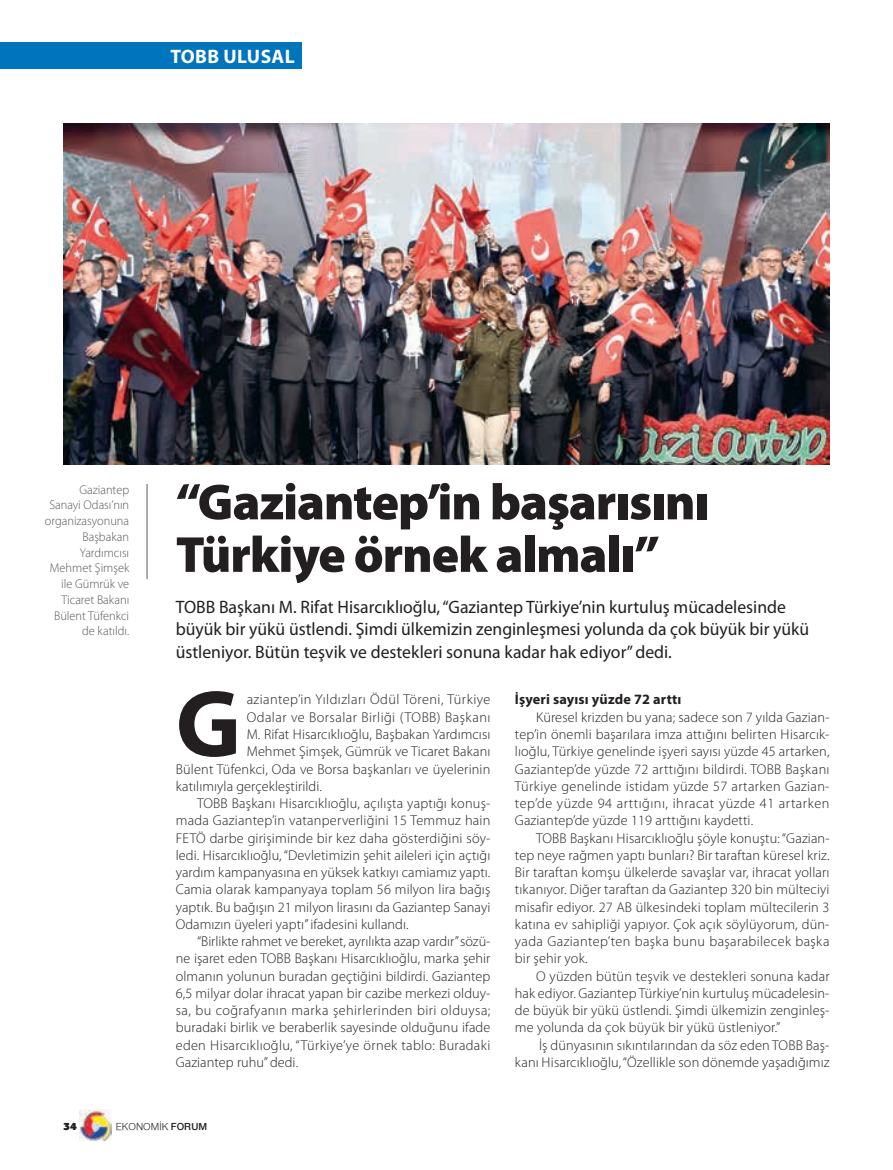
<style>
.page{position:relative;width:893px;height:1170px;background:#fff}
.page>*{position:absolute;margin:0;border:0;box-sizing:border-box;transform-origin:0 0}
.t1{font:700 95.7px "Myriad Pro";color:#231f20}
.t2{font:900 51px/52.5px "Myriad Pro";letter-spacing:-.02em;color:#231f20}
.t3{font:700 19.5px "Myriad Pro";letter-spacing:.02em;color:#fff}
.t4{font:18px/22.4px "Myriad Pro";color:#231f20}
.t5{font:300 14.25px/17.2px "Myriad Pro";letter-spacing:.01em;color:#231f20;text-align:justify}
.t6{font:300 14.25px "Myriad Pro";letter-spacing:.03em;color:#231f20}
.t7{font:700 14.25px "Myriad Pro";letter-spacing:.01em;color:#231f20}
.t8{font:300 12.75px/15.8px "Myriad Pro";color:#57585a;text-align:right}
.t9{font:10.5px "Nimbus Sans Novus";color:#231f20}
.t10{font:900 10.5px "PF Agora Sans Pro";color:#231f20}
.s1{font-weight:600}
</style>
<div class="page">
<img style="left:80px;top:1109px;width:31px;height:31px">
<img style="left:63px;top:124px;width:766px;height:341px">
<div style="left:0;top:43px;width:302px;height:26px;background:#0074bc"></div>
<hr style="left:147px;top:484px;width:1px;height:95px;background:#57585a">
<h3 class="t3" style="left:170px;top:49px;width:126px">TOBB ULUSAL</h3>
<p class="t8" style="left:45px;top:482px;width:86px">Gaziantep<br>Sanayi Odası’nın organizasyonuna<br>Başbakan<br>Yardımcısı<br>Mehmet Şimşek ile Gümrük ve<br>Ticaret Bakanı<br>Bülent Tüfenkci de katıldı.</p>
<h2 class="t2" style="left:176px;top:480px;width:535px">“Gaziantep’in başarısını<br>Türkiye örnek almalı”</h2>
<p class="t4" style="left:176px;top:597px;width:635px">TOBB Başkanı M. Rifat Hisarcıklıoğlu, “Gaziantep Türkiye’nin kurtuluş mücadelesinde büyük bir yükü üstlendi. Şimdi ülkemizin zenginleşmesi yolunda da çok büyük bir yükü üstleniyor. Bütün teşvik ve destekleri sonuna kadar hak ediyor” dedi.</p>
<h1 class="t1" style="left:176px;top:687px;width:67px">G</h1>
<p class="t6" style="left:247px;top:694px;width:245px">aziantep’in Yıldızları Ödül Töreni, Türkiye</p>
<p class="t6" style="left:247px;top:711px;width:245px">Odalar ve Borsalar Birliği (TOBB) Başkanı</p>
<p class="t5" style="left:247px;top:726px;width:245px">M. Rifat Hisarcıklıoğlu, Başbakan Yardımcısı</p>
<p class="t5" style="left:247px;top:744px;width:245px">Mehmet Şimşek, Gümrük ve Ticaret Bakanı</p>
<p class="t5" style="left:176px;top:761px;width:316px">Bülent Tüfenkci, Oda ve Borsa başkanları ve üyelerinin</p>
<p class="t5" style="left:176px;top:778px;width:148px">katılımıyla gerçekleştirildi.</p>
<p class="t5" style="left:197px;top:795px;width:295px">TOBB Başkanı Hisarcıklıoğlu, açılışta yaptığı konuş-</p>
<p class="t5" style="left:176px;top:812px;width:316px">mada Gaziantep’in vatanperverliğini 15 Temmuz hain</p>
<p class="t5" style="left:176px;top:830px;width:316px">FETÖ darbe girişiminde bir kez daha gösterdiğini söy-</p>
<p class="t5" style="left:176px;top:847px;width:316px">ledi. Hisarcıklıoğlu, “Devletimizin şehit aileleri için açtığı</p>
<p class="t5" style="left:176px;top:864px;width:316px">yardım kampanyasına en yüksek katkıyı camiamız yaptı.</p>
<p class="t5" style="left:176px;top:881px;width:316px">Camia olarak kampanyaya toplam 56 milyon lira bağış</p>
<p class="t5" style="left:176px;top:899px;width:316px">yaptık. Bu bağışın 21 milyon lirasını da Gaziantep Sanayi</p>
<p class="t5" style="left:176px;top:916px;width:234px">Odamızın üyeleri yaptı” ifadesini kullandı.</p>
<p class="t5" style="left:197px;top:933px;width:295px">“Birlikte rahmet ve bereket, ayrılıkta azap vardır” sözü-</p>
<p class="t5" style="left:176px;top:950px;width:316px">ne işaret eden TOBB Başkanı Hisarcıklıoğlu, marka şehir</p>
<p class="t5" style="left:176px;top:968px;width:316px">olmanın yolunun buradan geçtiğini bildirdi. Gaziantep</p>
<p class="t5" style="left:176px;top:985px;width:316px">6,5 milyar dolar ihracat yapan bir cazibe merkezi olduy-</p>
<p class="t6" style="left:176px;top:1004px;width:316px">sa, bu coğrafyanın marka şehirlerinden biri olduysa;</p>
<p class="t5" style="left:176px;top:1019px;width:316px">buradaki birlik ve beraberlik sayesinde olduğunu ifade</p>
<p class="t5" style="left:176px;top:1037px;width:316px">eden Hisarcıklıoğlu, “Türkiye’ye örnek tablo: Buradaki</p>
<p class="t5" style="left:176px;top:1054px;width:124px">Gaziantep ruhu” dedi.</p>
<p class="t7" style="left:515px;top:694px;width:168px">İşyeri sayısı yüzde 72 arttı</p>
<p class="t5" style="left:515px;top:709px;width:316px;text-indent:21px">Küresel krizden bu yana; sadece son 7 yılda Gazian&shy;tep’in önemli başarılara imza attığını belirten Hisarcık&shy;lıoğlu, Türkiye genelinde işyeri sayısı yüzde 45 artarken, Gaziantep’de yüzde 72 arttığını bildirdi. TOBB Başkanı Türkiye genelinde istidam yüzde 57 artarken Gazian&shy;tep’de yüzde 94 arttığını, ihracat yüzde 41 artarken Gaziantep’de yüzde 119 arttığını kaydetti.</p>
<p class="t5" style="left:515px;top:830px;width:316px;text-indent:21px">TOBB Başkanı Hisarcıklıoğlu şöyle konuştu: “Gazian&shy;tep neye rağmen yaptı bunları? Bir taraftan küresel kriz.<br>Bir taraftan komşu ülkelerde savaşlar var, ihracat yolları tıkanıyor. Diğer taraftan da Gaziantep 320 bin mülteciyi misafir ediyor. 27 AB ülkesindeki toplam mültecilerin 3 katına ev sahipliği yapıyor. Çok açık söylüyorum, dün&shy;yada Gaziantep’ten başka bunu başarabilecek başka bir şehir yok.</p>
<p class="t5" style="left:515px;top:968px;width:316px;text-indent:21px">O yüzden bütün teşvik ve destekleri sonuna kadar hak ediyor. Gaziantep Türkiye’nin kurtuluş mücadelesin&shy;de büyük bir yükü üstlendi. Şimdi ülkemizin zenginleş&shy;me yolunda da çok büyük bir yükü üstleniyor.”</p>
<p class="t5" style="left:515px;top:1037px;width:316px;text-align:right">İş dünyasının sıkıntılarından da söz eden TOBB Baş&shy;kanı Hisarcıklıoğlu, “Özellikle son dönemde yaşadığımız</p>
<p class="t10" style="left:63px;top:1122px;width:15px">34</p>
<p class="t9" style="left:116px;top:1120px;width:93px">EKONOMİK <span class="s1">FORUM</span></p>
</div>
